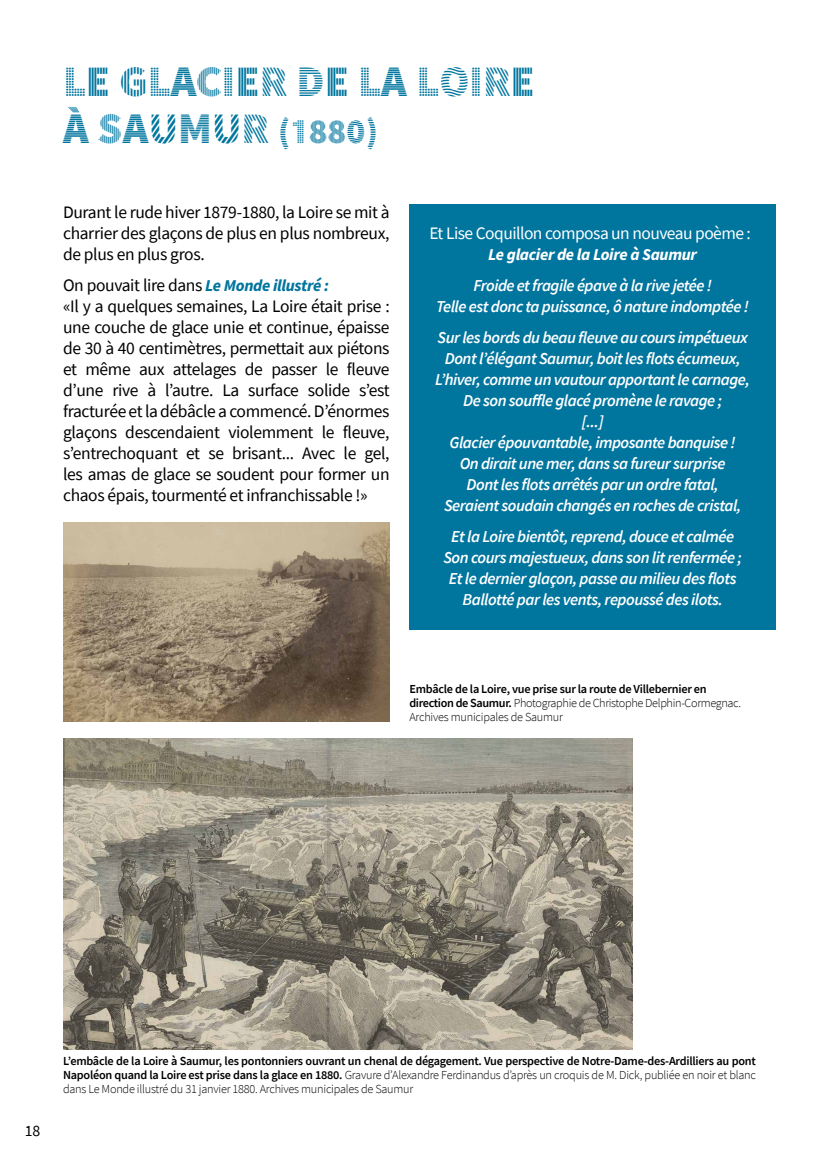
<style>
.page{position:relative;width:819px;height:1156px;background:#fff}
.page>*{position:absolute;margin:0;border:0;box-sizing:border-box;transform-origin:0 0}
.t1{font:43.75px/47.2px "Source Sans Pro DISPLAY";color:#00759e}
.t2{font:17.5px/21px "Source Sans Pro";letter-spacing:-.02em;color:#000;text-align:justify}
.t3{font:17.5px "Source Sans Pro";letter-spacing:-.03em;color:#fff}
.t4{font:italic 600 16.62px/21px "Source Sans Pro";letter-spacing:-.03em;color:#fff;text-align:center}
.t5{font:italic 700 16.62px "Source Sans Pro";letter-spacing:-.02em;color:#fff}
.t6{font:15.75px "Source Sans Pro";color:#000}
.t7{font:600 12.25px/14px "Source Sans Pro";letter-spacing:-.02em;color:#000}
.s1{font-size:35px}
.s2{font-weight:700;font-style:italic;font-size:16.62px;color:#00759e}
.s3{font-weight:300}
</style>
<div class="page">
<div style="left:409px;top:205px;width:366px;height:425px;background:#00759e"></div>
<img style="left:63px;top:522px;width:326px;height:199px">
<img style="left:63px;top:738px;width:569px;height:311px">
<hr style="left:818px;top:0;width:1px;height:1156px;background:#db6554">
<h1 class="t1" style="left:63px;top:59px;width:473px">LE GLACIER DE LA LOIRE<br>À SAUMUR <span class="s1">(1880)</span></h1>
<p class="t2" style="left:63px;top:202px;width:328px">Durant le rude hiver 1879-1880, la Loire se mit à charrier des glaçons de plus en plus nombreux, de plus en plus gros.</p>
<p class="t2" style="left:63px;top:275px;width:328px;text-align:left">On pouvait lire dans <span class="s2">Le Monde illustré :<br></span>«Il y a quelques semaines, La Loire était prise : une couche de glace unie et continue, épaisse de 30 à 40 centimètres, permettait aux piétons et même aux attelages de passer le fleuve d’une rive à l’autre. La surface solide s’est fracturée et la débâcle a commencé. D’énormes glaçons descendaient violemment le fleuve, s’entrechoquant et se brisant... Avec le gel, les amas de glace se soudent pour former un chaos épais, tourmenté et infranchissable !»</p>
<p class="t3" style="left:429px;top:222px;width:323px">Et Lise Coquillon composa un nouveau poème :</p>
<p class="t5" style="left:488px;top:243px;width:210px">Le glacier de la Loire à Saumur</p>
<p class="t4" style="left:436px;top:275px;width:314px">Froide et fragile épave à la rive jetée !<br>Telle est donc ta puissance, ô nature indomptée !</p>
<p class="t4" style="left:435px;top:327px;width:316px">Sur les bords du beau fleuve au cours impétueux Dont l’élégant Saumur, boit les flots écumeux, L’hiver, comme un vautour apportant le carnage, De son souffle glacé promène le ravage ;<br>[...]<br>Glacier épouvantable, imposante banquise !<br>On dirait une mer, dans sa fureur surprise<br>Dont les flots arrêtés par un ordre fatal,<br>Seraient soudain changés en roches de cristal,</p>
<p class="t4" style="left:443px;top:526px;width:300px">Et la Loire bientôt, reprend, douce et calmée Son cours majestueux, dans son lit renfermée ; Et le dernier glaçon, passe au milieu des flots Ballotté par les vents, repoussé des ilots.</p>
<p class="t7" style="left:409px;top:682px;width:333px">Embâcle de la Loire, vue prise sur la route de Villebernier en direction de Saumur. <span class="s3">Photographie de Christophe Delphin-Cormegnac.<br>Archives municipales de Saumur</span></p>
<p class="t6" style="left:25px;top:1121px;width:17px">18</p>
<p class="t7" style="left:63px;top:1054px;width:694px;text-align:justify">L’embâcle de la Loire à Saumur, les pontonniers ouvrant un chenal de dégagement. Vue perspective de Notre-Dame-des-Ardilliers au pont Napoléon quand la Loire est prise dans la glace en 1880. <span class="s3">Gravure d’Alexandre Ferdinandus d’après un croquis de M. Dick, publiée en noir et blanc dans Le Monde illustré du 31 janvier 1880. Archives municipales de Saumur</span></p>
</div>
